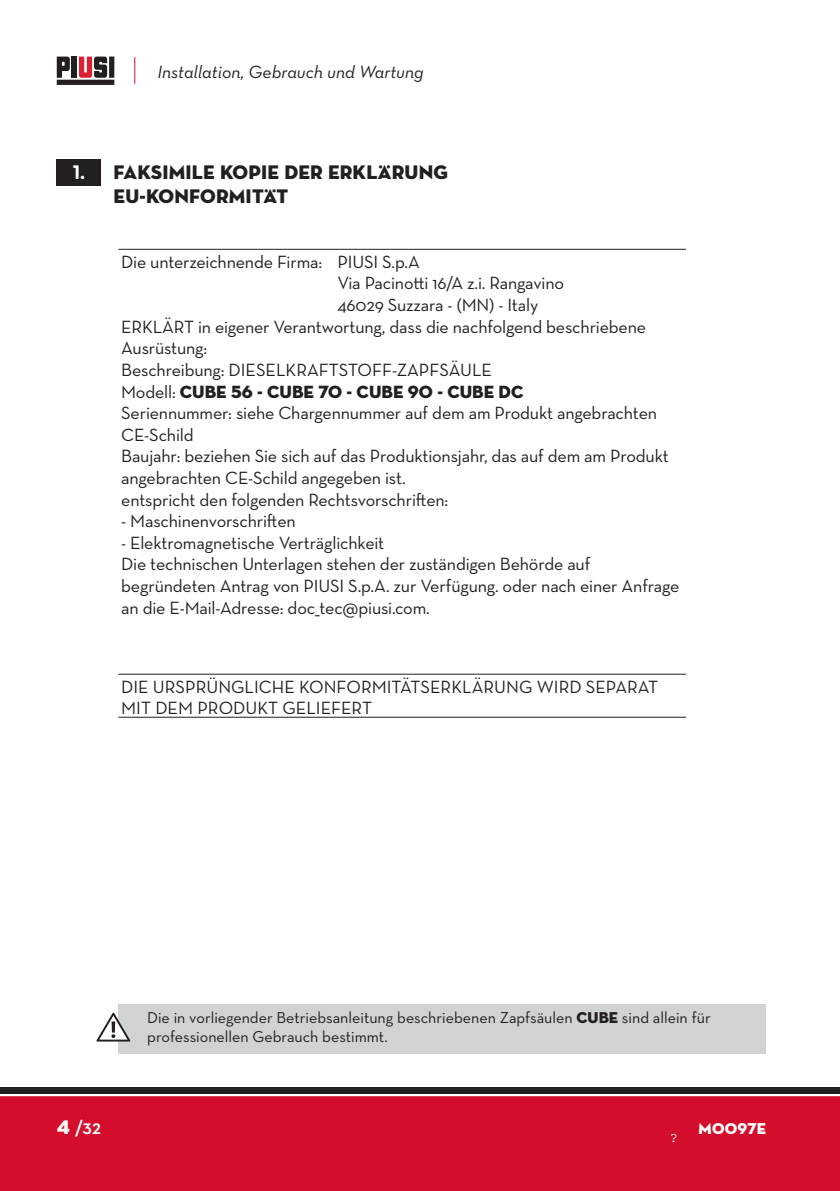
<style>
.page{position:relative;width:840px;height:1191px;background:#fff}
.page>*{position:absolute;margin:0;border:0;box-sizing:border-box;transform-origin:0 0}
.t1{font:20px "Neutraface Display Titling";letter-spacing:.01em;color:#231f20}
.t2{font:700 20px "Neutraface Display";color:#fff}
.t3{font:700 20px "Neutraface Text";color:#fff}
.t4{font:18px/21.6px "Neutraface Text";letter-spacing:-.01em;color:#231f20}
.t5{font:18px "Neutraface Display Titling";color:#231f20}
.t6{font:18px "Neutraface Text Book Italic Alt";color:#231f20}
.t7{font:16px/19.2px "Neutraface Text";color:#231f20}
.t8{font:16px "Neutraface Display Titling";letter-spacing:.01em;color:#fff}
.t9{font:14px "Courier";color:#fff}
.s1{font-family:"Neutraface Text"}
.s2{font-family:"Neutraface Display Titling"}
.s3{font-family:"Neutraface Display Titling";font-weight:400}
</style>
<div class="page">
<div style="left:0;top:1096px;width:839px;height:95px;background:#d30d2b"></div>
<div style="left:0;top:1087px;width:839px;height:6px;background:#231f20"></div>
<svg style="left:134px;top:57px;width:1px;height:27px"></svg>
<svg style="left:57px;top:57px;width:57px;height:28px"></svg>
<div style="left:72px;top:57px;width:5px;height:21px;background:#231f20"></div>
<div style="left:118px;top:1003px;width:647px;height:50px;background:#d1d2d4"></div>
<svg style="left:96px;top:1012px;width:34px;height:29px"></svg>
<svg style="left:111px;top:1021px;width:4px;height:11px"></svg>
<div style="left:57px;top:159px;width:44px;height:27px;background:#231f20"></div>
<hr style="left:118px;top:249px;width:567px;height:1px;background:#231f20">
<hr style="left:118px;top:674px;width:567px;height:1px;background:#231f20">
<hr style="left:118px;top:717px;width:567px;height:1px;background:#231f20">
<p class="t6" style="left:157px;top:60px;width:267px">Installation, Gebrauch und Wartung</p>
<p class="t3" style="left:73px;top:160px;width:14px">1.</p>
<p class="t1" style="left:114px;top:160px;width:335px">FAKSIMILE KOPIE DER ERKLÄRUNG</p>
<p class="t1" style="left:114px;top:184px;width:176px">EU-KONFORMITÄT</p>
<p class="t4" style="left:121px;top:251px;width:300px">Die unterzeichnende Firma: PIUSI S.p.A</p>
<p class="t4" style="left:337px;top:272px;width:228px">Via Pacinotti 16/A z.i. Rangavino</p>
<p class="t4" style="left:337px;top:294px;width:202px">46029 Suzzara - (MN) - Italy</p>
<p class="t4" style="left:121px;top:315px;width:526px">ERKLÄRT in eigener Verantwortung, dass die nachfolgend beschriebene<br>Ausrüstung:</p>
<p class="t4" style="left:121px;top:359px;width:372px">Beschreibung: DIESELKRAFTSTOFF-ZAPFSÄULE</p>
<p class="t5" style="left:121px;top:380px;width:403px"><span class="s1">Modell:</span> CUBE 56 - CUBE 70 - CUBE 90 - CUBE DC</p>
<p class="t4" style="left:121px;top:402px;width:537px">Seriennummer: siehe Chargennummer auf dem am Produkt angebrachten<br>CE-Schild</p>
<p class="t4" style="left:121px;top:445px;width:548px">Baujahr: beziehen Sie sich auf das Produktionsjahr, das auf dem am Produkt angebrachten CE-Schild angegeben ist.</p>
<p class="t4" style="left:121px;top:488px;width:328px">entspricht den folgenden Rechtsvorschriften:</p>
<p class="t4" style="left:121px;top:510px;width:176px">- Maschinenvorschriften</p>
<p class="t4" style="left:121px;top:531px;width:264px">- Elektromagnetische Verträglichkeit</p>
<p class="t4" style="left:121px;top:553px;width:559px">Die technischen Unterlagen stehen der zuständigen Behörde auf begründeten Antrag von PIUSI S.p.A. zur Verfügung. oder nach einer Anfrage an die E-Mail-Adresse: doc_tec@piusi.com.</p>
<p class="t4" style="left:121px;top:675px;width:538px">DIE URSPRÜNGLICHE KONFORMITÄTSERKLÄRUNG WIRD SEPARAT<br>MIT DEM PRODUKT GELIEFERT</p>
<p class="t7" style="left:147px;top:1007px;width:564px">Die in vorliegender Betriebsanleitung beschriebenen Zapfsäulen <span class="s2">CUBE</span> sind allein für professionellen Gebrauch bestimmt.</p>
<p class="t2" style="left:57px;top:1116px;width:46px"><span class="s3">4</span> /32</p>
<p class="t8" style="left:698px;top:1118px;width:69px">M0097E</p>
<p class="t9" style="left:669px;top:1129px;width:10px">?</p>
</div>
